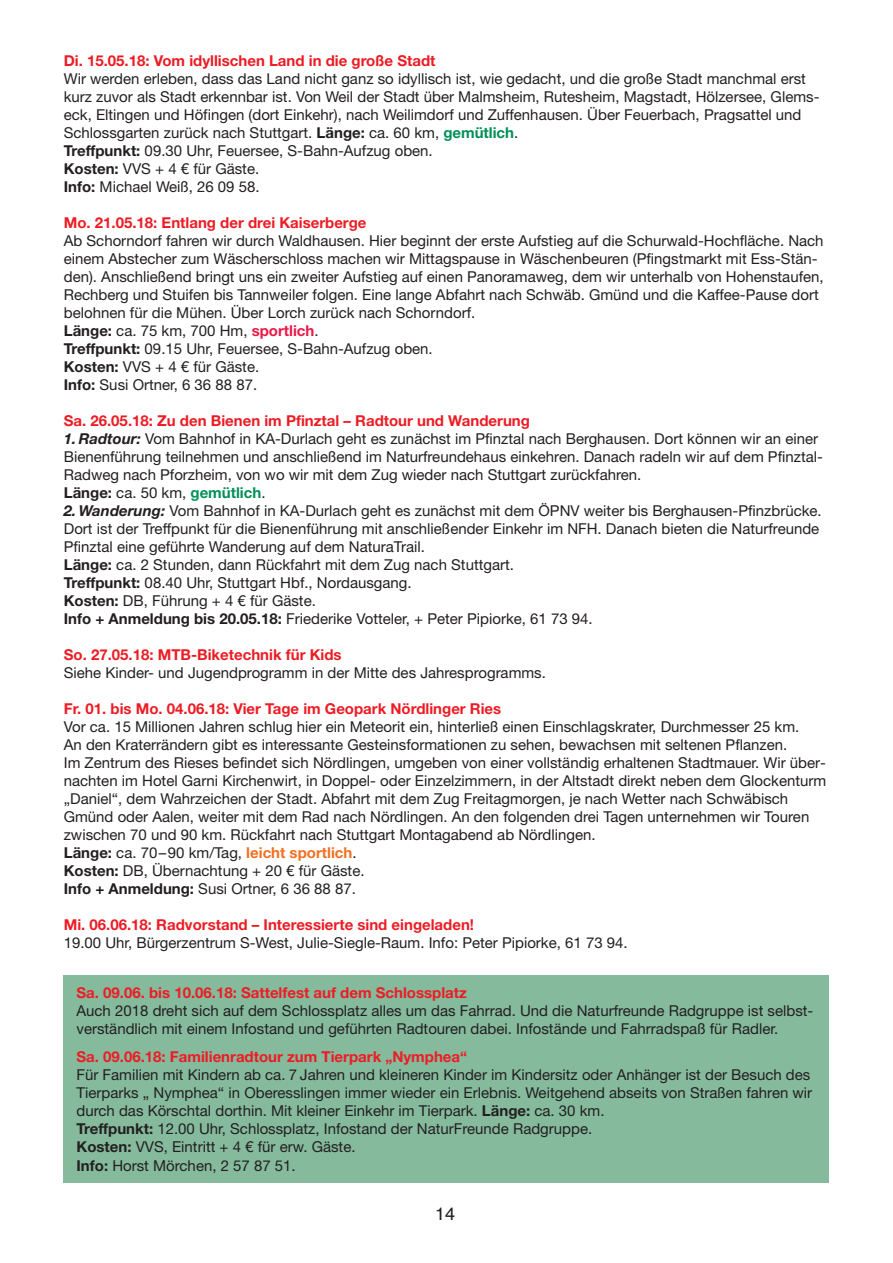
<style>
.page{position:relative;width:893px;height:1263px;background:#fff}
.page>*{position:absolute;margin:0;border:0;box-sizing:border-box;transform-origin:0 0}
.t1{font:18px "Helvetica";color:#231f20}
.t2{font:15px/18px "Helvetica Neue LT";color:#231f20}
.t3{font:700 15px "Helvetica Neue LT";color:#ed1c24}
.s1{font-weight:700}
.s2{font-weight:700;color:#009057}
.s3{font-weight:700;color:#ed1846}
.s4{font-weight:700;font-style:italic}
.s5{font-weight:700;color:#f36f21}
</style>
<div class="page">
<div style="left:64px;top:975px;width:765px;height:207px;background:#85ba9d"></div>
<p class="t3" style="left:64px;top:55px;width:373px">Di. 15.05.18: Vom idyllischen Land in die große Stadt</p>
<p class="t2" style="left:64px;top:71px;width:757px">Wir werden erleben, dass das Land nicht ganz so idyllisch ist, wie gedacht, und die große Stadt manchmal erst kurz zuvor als Stadt erkennbar ist. Von Weil der Stadt über Malmsheim, Rutesheim, Magstadt, Hölzersee, Glems&shy;eck, Eltingen und Höfingen (dort Einkehr), nach Weilimdorf und Zuffenhausen. Über Feuerbach, Pragsattel und Schlossgarten zurück nach Stuttgart. <span class="s1">Länge:</span> ca. 60 km, <span class="s2">gemütlich</span>.<br><span class="s1">Treffpunkt:</span> 09.30 Uhr, Feuersee, S-Bahn-Aufzug oben.<br><span class="s1">Kosten:</span> VVS + 4 € für Gäste.<br><span class="s1">Info:</span> Michael Weiß, 26 09 58.</p>
<p class="t3" style="left:64px;top:217px;width:304px">Mo. 21.05.18: Entlang der drei Kaiserberge</p>
<p class="t2" style="left:64px;top:233px;width:761px">Ab Schorndorf fahren wir durch Waldhausen. Hier beginnt der erste Aufstieg auf die Schurwald-Hochfläche. Nach einem Abstecher zum Wäscherschloss machen wir Mittagspause in Wäschenbeuren (Pfingstmarkt mit Ess-Stän&shy;den). Anschließend bringt uns ein zweiter Aufstieg auf einen Panoramaweg, dem wir unterhalb von Hohenstaufen, Rechberg und Stuifen bis Tannweiler folgen. Eine lange Abfahrt nach Schwäb. Gmünd und die Kaffee-Pause dort belohnen für die Mühen. Über Lorch zurück nach Schorndorf.<br><span class="s1">Länge:</span> ca. 75 km, 700 Hm, <span class="s3">sportlich</span>.<br><span class="s1">Treffpunkt:</span> 09.15 Uhr, Feuersee, S-Bahn-Aufzug oben.<br><span class="s1">Kosten:</span> VVS + 4 € für Gäste.<br><span class="s1">Info:</span> Susi Ortner, 6 36 88 87.</p>
<p class="t3" style="left:64px;top:415px;width:468px">Sa. 26.05.18: Zu den Bienen im Pfinztal – Radtour und Wanderung</p>
<p class="t2" style="left:64px;top:431px;width:761px"><span class="s4">1. Radtour:</span> Vom Bahnhof in KA-Durlach geht es zunächst im Pfinztal nach Berghausen. Dort können wir an einer Bienenführung teilnehmen und anschließend im Naturfreundehaus einkehren. Danach radeln wir auf dem Pfinztal-Radweg nach Pforzheim, von wo wir mit dem Zug wieder nach Stuttgart zurückfahren.<br><span class="s1">Länge:</span> ca. 50 km, <span class="s2">gemütlich</span>.</p>
<p class="t2" style="left:64px;top:503px;width:759px"><span class="s4">2. Wanderung:</span> Vom Bahnhof in KA-Durlach geht es zunächst mit dem ÖPNV weiter bis Berghausen-Pfinzbrücke.<br>Dort ist der Treffpunkt für die Bienenführung mit anschließender Einkehr im NFH. Danach bieten die Naturfreunde Pfinztal eine geführte Wanderung auf dem NaturaTrail.<br><span class="s1">Länge:</span> ca. 2 Stunden, dann Rückfahrt mit dem Zug nach Stuttgart.<br><span class="s1">Treffpunkt:</span> 08.40 Uhr, Stuttgart Hbf., Nordausgang.<br><span class="s1">Kosten:</span> DB, Führung + 4 € für Gäste.<br><span class="s1">Info + Anmeldung bis 20.05.18:</span> Friederike Votteler, + Peter Pipiorke, 61 73 94.</p>
<p class="t3" style="left:64px;top:649px;width:279px">So. 27.05.18: MTB-Biketechnik für Kids</p>
<p class="t2" style="left:64px;top:665px;width:484px">Siehe Kinder- und Jugendprogramm in der Mitte des Jahresprogramms.</p>
<p class="t3" style="left:64px;top:703px;width:439px">Fr. 01. bis Mo. 04.06.18: Vier Tage im Geopark Nördlinger Ries</p>
<p class="t2" style="left:64px;top:719px;width:764px">Vor ca. 15 Millionen Jahren schlug hier ein Meteorit ein, hinterließ einen Einschlagskrater, Durchmesser 25 km.<br>An den Kraterrändern gibt es interessante Gesteinsformationen zu sehen, bewachsen mit seltenen Pflanzen.<br>Im Zentrum des Rieses befindet sich Nördlingen, umgeben von einer vollständig erhaltenen Stadtmauer. Wir über&shy;nachten im Hotel Garni Kirchenwirt, in Doppel- oder Einzelzimmern, in der Altstadt direkt neben dem Glockenturm „Daniel“, dem Wahrzeichen der Stadt. Abfahrt mit dem Zug Freitagmorgen, je nach Wetter nach Schwäbisch Gmünd oder Aalen, weiter mit dem Rad nach Nördlingen. An den folgenden drei Tagen unternehmen wir Touren zwischen 70 und 90 km. Rückfahrt nach Stuttgart Montagabend ab Nördlingen.<br><span class="s1">Länge:</span> ca. 70–90 km/Tag, <span class="s5">leicht sportlich</span>.<br><span class="s1">Kosten:</span> DB, Übernachtung + 20 € für Gäste.<br><span class="s1">Info + Anmeldung:</span> Susi Ortner, 6 36 88 87.</p>
<p class="t3" style="left:64px;top:919px;width:412px">Mi. 06.06.18: Radvorstand – Interessierte sind eingeladen!</p>
<p class="t2" style="left:64px;top:935px;width:565px">19.00 Uhr, Bürgerzentrum S-West, Julie-Siegle-Raum. Info: Peter Pipiorke, 61 73 94.</p>
<p class="t3" style="left:77px;top:987px;width:392px">Sa. 09.06. bis 10.06.18: Sattelfest auf dem Schlossplatz</p>
<p class="t2" style="left:77px;top:1003px;width:738px">Auch 2018 dreht sich auf dem Schlossplatz alles um das Fahrrad. Und die Naturfreunde Radgruppe ist selbst&shy;verständlich mit einem Infostand und geführten Radtouren dabei. Infostände und Fahrradspaß für Radler.</p>
<p class="t3" style="left:77px;top:1052px;width:392px">Sa. 09.06.18: Familienradtour zum Tierpark „Nymphea“</p>
<p class="t2" style="left:77px;top:1068px;width:737px">Für Familien mit Kindern ab ca. 7 Jahren und kleineren Kinder im Kindersitz oder Anhänger ist der Besuch des Tierparks „ Nymphea“ in Oberesslingen immer wieder ein Erlebnis. Weitgehend abseits von Straßen fahren wir durch das Körschtal dorthin. Mit kleiner Einkehr im Tierpark. <span class="s1">Länge:</span> ca. 30 km.<br><span class="s1">Treffpunkt:</span> 12.00 Uhr, Schlossplatz, Infostand der NaturFreunde Radgruppe.<br><span class="s1">Kosten:</span> VVS, Eintritt + 4 € für erw. Gäste.<br><span class="s1">Info:</span> Horst Mörchen, 2 57 87 51.</p>
<p class="t1" style="left:435px;top:1206px;width:22px">14</p>
</div>
